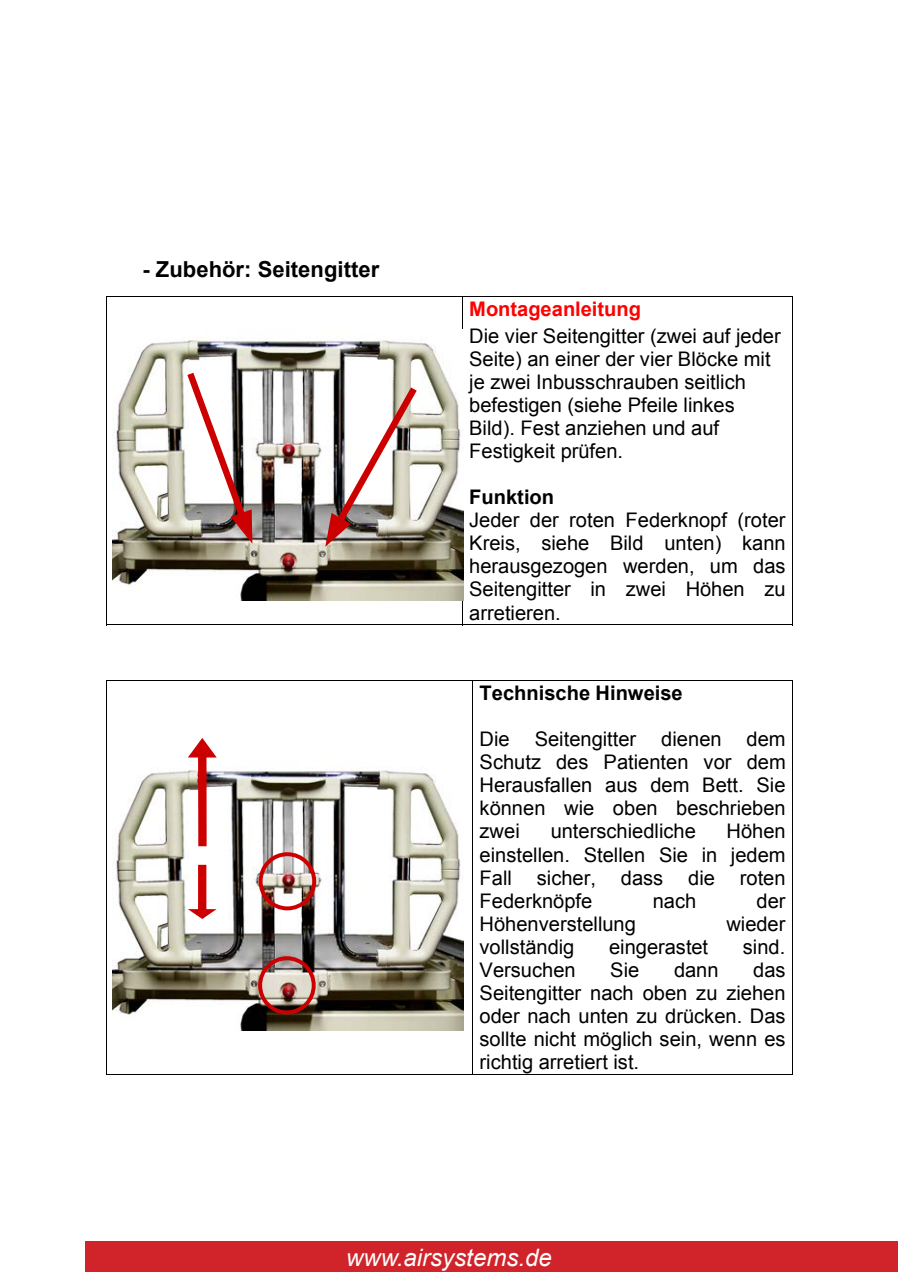
<style>
.page{position:relative;width:898px;height:1272px;background:#fff}
.page>*{position:absolute;margin:0;border:0;box-sizing:border-box;transform-origin:0 0}
.t1{font:italic 24px "Arial";color:#fff}
.t2{font:700 22.05px "Arial";color:#000}
.t3{font:20.1px/23.1px "Arial";color:#000}
.t4{font:700 20.1px "Arial";color:#000}
.s1{font-weight:700;color:#f00}
.s2{font-weight:700}
</style>
<div class="page">
<div style="left:85px;top:1241px;width:812px;height:30px;background:#d1232a"></div>
<hr style="left:106px;top:296px;width:686px;height:1px;background:#000">
<hr style="left:106px;top:297px;width:1px;height:328px;background:#000">
<hr style="left:106px;top:624px;width:355px;height:1px;background:#000">
<hr style="left:461px;top:297px;width:1px;height:328px;background:#000">
<hr style="left:462px;top:624px;width:329px;height:1px;background:#000">
<hr style="left:791px;top:297px;width:1px;height:328px;background:#000">
<img style="left:112px;top:330px;width:351px;height:271px">
<svg style="left:187px;top:373px;width:65px;height:171px"></svg>
<img style="left:325px;top:387px;width:91px;height:160px">
<hr style="left:106px;top:680px;width:686px;height:1px;background:#000">
<hr style="left:106px;top:681px;width:1px;height:393px;background:#000">
<hr style="left:106px;top:1073px;width:366px;height:1px;background:#000">
<hr style="left:472px;top:681px;width:1px;height:393px;background:#000">
<hr style="left:473px;top:1073px;width:318px;height:1px;background:#000">
<hr style="left:791px;top:681px;width:1px;height:393px;background:#000">
<img style="left:112px;top:769px;width:351px;height:261px">
<svg style="left:188px;top:738px;width:29px;height:108px"></svg>
<svg style="left:188px;top:864px;width:28px;height:55px"></svg>
<img style="left:256px;top:850px;width:62px;height:166px">
<p class="t2" style="left:142px;top:255px;width:238px">- Zubehör: Seitengitter</p>
<p class="t3" style="left:469px;top:295px;width:313px;line-height:27px"><span class="s1">Montageanleitung<br></span>Die vier Seitengitter (zwei auf jeder</p>
<p class="t3" style="left:469px;top:347px;width:303px">Seite) an einer der vier Blöcke mit je zwei Inbusschrauben seitlich befestigen (siehe Pfeile linkes<br>Bild). Fest anziehen und auf<br>Festigkeit prüfen.</p>
<p class="t3" style="left:469px;top:486px;width:318px"><span class="s2">Funktion<br></span>Jeder der roten Federknopf (roter<br>Kreis, siehe Bild unten) kann herausgezogen werden, um das<br>Seitengitter in zwei Höhen zu arretieren.</p>
<p class="t4" style="left:479px;top:679px;width:204px">Technische Hinweise</p>
<p class="t3" style="left:479px;top:727px;width:307px;text-align:justify">Die Seitengitter dienen dem Schutz des Patienten vor dem Herausfallen aus dem Bett. Sie können wie oben beschrieben zwei</p>
<p class="t3" style="left:479px;top:820px;width:307px;text-align:justify;text-indent:247px">Höhen einstellen. Stellen Sie in jedem Fall sicher, dass die roten Federknöpfe</p>
<p class="t3" style="left:550px;top:820px;width:147px">unterschiedliche</p>
<p class="t3" style="left:652px;top:889px;width:45px">nach</p>
<p class="t3" style="left:756px;top:889px;width:31px">der</p>
<p class="t3" style="left:479px;top:912px;width:158px">Höhenverstellung</p>
<p class="t3" style="left:726px;top:912px;width:61px">wieder</p>
<p class="t3" style="left:479px;top:935px;width:96px">vollständig</p>
<p class="t3" style="left:609px;top:935px;width:101px">eingerastet</p>
<p class="t3" style="left:742px;top:935px;width:44px">sind.</p>
<p class="t3" style="left:479px;top:958px;width:98px">Versuchen</p>
<p class="t3" style="left:610px;top:958px;width:31px">Sie</p>
<p class="t3" style="left:673px;top:958px;width:46px">dann</p>
<p class="t3" style="left:479px;top:958px;width:307px;text-align:justify;text-indent:273px">das Seitengitter nach oben zu ziehen oder nach unten zu drücken. Das sollte nicht möglich sein, wenn es richtig arretiert ist.</p>
<p class="t1" style="left:346px;top:1241px;width:207px">www.airsystems.de</p>
</div>
